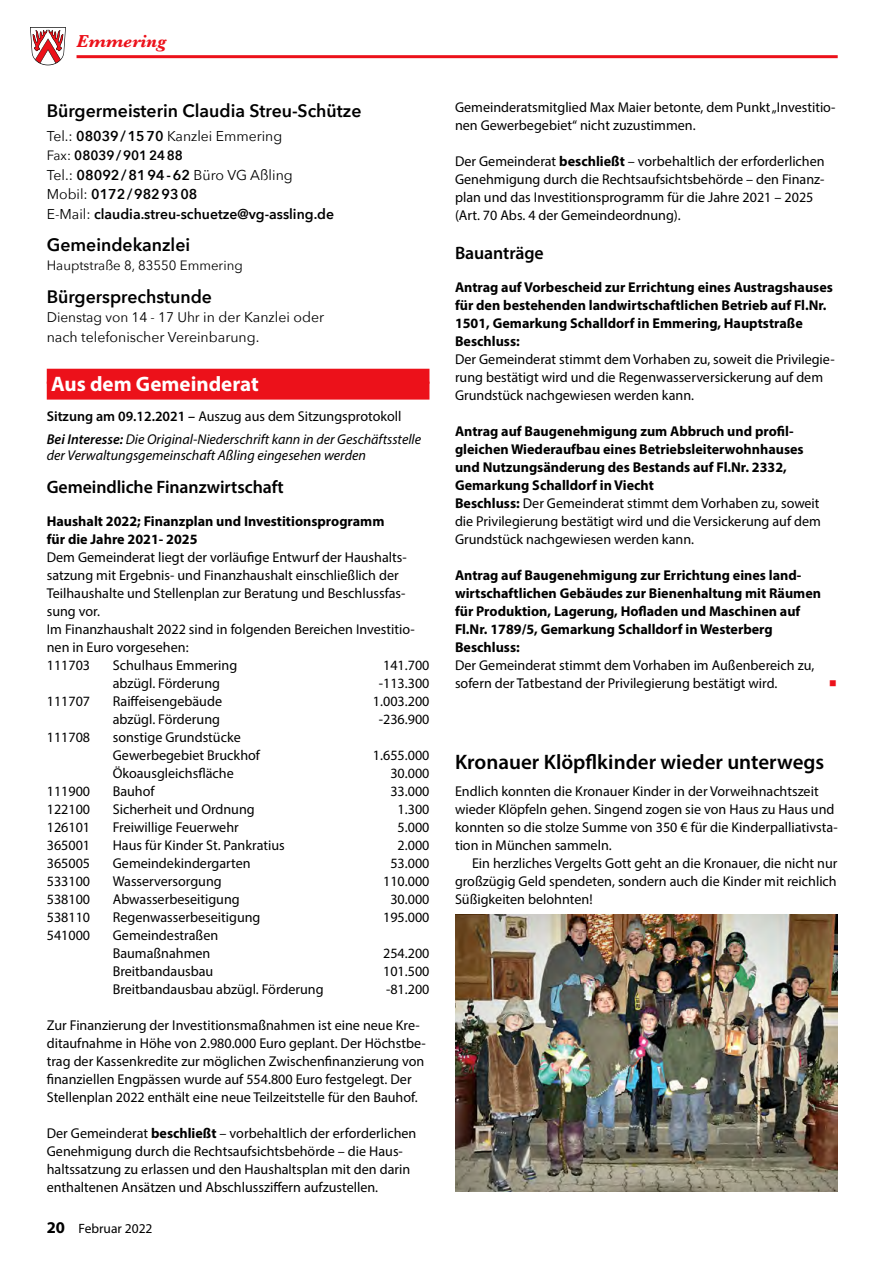
<style>
.page{position:relative;width:893px;height:1263px;background:#fff}
.page>*{position:absolute;margin:0;border:0;box-sizing:border-box;transform-origin:0 0}
.Head_14_semib_-_1_Ze{font:600 21px "Myriad Pro";color:#000}
.Aus_dem_Gemeinderat{font:700 21px "Myriad Pro";color:#fff}
.Titeltext{font:600 18px "Avenir Next";color:#000}
.Bauantrag_semibold_1{font:600 18px "Myriad Pro";letter-spacing:-.005em;color:#000}
.allg__Fließtext{font:600 18px "Avenir Next";color:#000}
.t1{font:italic 700 18px "Baskerville";color:#ec111a}
.allg__Fließtext-2{font:14.25px/18px "Myriad Pro";color:#000}
.Bauantrag_bold{font:700 14.25px/18px "Myriad Pro";color:#000}
.allg__Fließtext-3{font:italic 14.25px/16.5px "Myriad Pro";color:#000}
.Bauantrag_semibold_1-2{font:14.25px/18px "Myriad Pro";color:#000}
.Titeltext-2{font:600 14.25px/19.5px "Avenir Next";color:#000}
.Titeltext-3{font:14.25px "Avenir Next";color:#000}
.allg__Fließtext-4{font:14.25px "Avenir Next";color:#000}
.allg__Fließtext-5{font:13.95px "Avenir Next";letter-spacing:-.005em;color:#000}
.Titeltext-4{font:13.5px "Avenir Next";color:#000}
.Titeltext-5{font:600 13.5px "Avenir Next";color:#000}
.t2{font:13.5px "Myriad Pro";color:#000}
.s1{font-weight:600}
.s2{font-weight:400}
.s3{font-size:14.25px}
.s4{font-weight:700}
.s5{font-weight:700;font-size:16.5px}
</style>
<div class="page">
<img style="left:455px;top:914px;width:383px;height:278px">
<hr style="left:77px;top:55px;width:761px;height:3px;background:#ec111a">
<svg style="left:30px;top:27px;width:36px;height:38px"></svg>
<div style="left:47px;top:369px;width:382px;height:15px;background:#ec111a"></div>
<div style="left:47px;top:382px;width:382px;height:18px;background:#ec111a"></div>
<p class="t1" style="left:77px;top:28px;width:91px">Emmering</p>
<p class="Titeltext" style="left:47px;top:95px;width:316px">Bürgermeisterin Claudia Streu-Schütze</p>
<p class="Titeltext-3" style="left:47px;top:124px;width:237px">Tel.: <span class="s1">08039/1570</span> Kanzlei Emmering</p>
<p class="Titeltext-5" style="left:47px;top:144px;width:138px"><span class="s2">Fax:</span> 08039/9012488</p>
<p class="Titeltext-2" style="left:47px;top:165px;width:289px"><span class="s2">Tel.:</span> 08092/8194-62 <span class="s2">Büro VG Aßling<br>Mobil:</span> 0172/9829308<br><span class="s2">E-Mail:</span> claudia.streu-schuetze@vg-assling.de</p>
<p class="Titeltext" style="left:47px;top:229px;width:145px">Gemeindekanzlei</p>
<p class="Titeltext-4" style="left:47px;top:254px;width:197px">Hauptstraße 8, 83550 Emmering</p>
<p class="allg__Fließtext" style="left:47px;top:281px;width:167px">Bürgersprechstunde</p>
<p class="allg__Fließtext-5" style="left:47px;top:305px;width:279px">Dienstag von 14 - 17 Uhr <span class="s3">in der Kanzlei oder</span></p>
<p class="allg__Fließtext-4" style="left:47px;top:325px;width:214px">nach telefonischer Vereinbarung.</p>
<p class="Aus_dem_Gemeinderat" style="left:51px;top:370px;width:209px">Aus dem Gemeinderat</p>
<p class="allg__Fließtext-2" style="left:47px;top:407px;width:356px"><span class="s1">Sitzung am 09.12.2021 –</span> Auszug aus dem Sitzungsprotokoll</p>
<p class="allg__Fließtext-3" style="left:47px;top:431px;width:376px"><span class="s1">Bei Interesse:</span> Die Original-Niederschrift kann in der Geschäftsstelle der Verwaltungsgemeinschaft Aßling eingesehen werden</p>
<p class="Bauantrag_semibold_1" style="left:47px;top:475px;width:239px">Gemeindliche Finanzwirtschaft</p>
<p class="Bauantrag_bold" style="left:47px;top:511px;width:339px">Haushalt 2022; Finanzplan und Investitionsprogramm für die Jahre 2021- 2025</p>
<p class="allg__Fließtext-2" style="left:47px;top:548px;width:361px">Dem Gemeinderat liegt der vorläufige Entwurf der Haushalts&shy;satzung mit Ergebnis- und Finanzhaushalt einschließlich der Teilhaushalte und Stellenplan zur Beratung und Beschlussfas&shy;sung vor.</p>
<p class="allg__Fließtext-2" style="left:47px;top:620px;width:369px">Im Finanzhaushalt 2022 sind in folgenden Bereichen Investitio&shy;nen in Euro vorgesehen:</p>
<p class="allg__Fließtext-2" style="left:47px;top:656px;width:45px">111703</p>
<p class="allg__Fließtext-2" style="left:113px;top:656px;width:126px">Schulhaus Emmering</p>
<p class="allg__Fließtext-2" style="left:383px;top:656px;width:48px">141.700</p>
<p class="allg__Fließtext-2" style="left:113px;top:674px;width:109px">abzügl. Förderung</p>
<p class="allg__Fließtext-2" style="left:379px;top:674px;width:52px">-113.300</p>
<p class="allg__Fließtext-2" style="left:47px;top:692px;width:45px">111707</p>
<p class="allg__Fließtext-2" style="left:113px;top:692px;width:111px">Raiffeisengebäude</p>
<p class="allg__Fließtext-2" style="left:373px;top:692px;width:58px">1.003.200</p>
<p class="allg__Fließtext-2" style="left:113px;top:710px;width:109px">abzügl. Förderung</p>
<p class="allg__Fließtext-2" style="left:379px;top:710px;width:52px">-236.900</p>
<p class="allg__Fließtext-2" style="left:47px;top:728px;width:45px">111708</p>
<p class="allg__Fließtext-2" style="left:113px;top:728px;width:149px">sonstige Grundstücke<br>Gewerbegebiet Bruckhof</p>
<p class="allg__Fließtext-2" style="left:373px;top:746px;width:58px">1.655.000</p>
<p class="allg__Fließtext-2" style="left:113px;top:764px;width:122px">Ökoausgleichsfläche</p>
<p class="allg__Fließtext-2" style="left:390px;top:764px;width:41px">30.000</p>
<p class="allg__Fließtext-2" style="left:47px;top:782px;width:45px">111900</p>
<p class="allg__Fließtext-2" style="left:113px;top:782px;width:43px">Bauhof</p>
<p class="allg__Fließtext-2" style="left:390px;top:782px;width:41px">33.000</p>
<p class="allg__Fließtext-2" style="left:47px;top:800px;width:45px">122100</p>
<p class="allg__Fließtext-2" style="left:113px;top:800px;width:144px">Sicherheit und Ordnung</p>
<p class="allg__Fließtext-2" style="left:398px;top:800px;width:33px">1.300</p>
<p class="allg__Fließtext-2" style="left:47px;top:818px;width:45px">126101</p>
<p class="allg__Fließtext-2" style="left:113px;top:818px;width:127px">Freiwillige Feuerwehr</p>
<p class="allg__Fließtext-2" style="left:398px;top:818px;width:33px">5.000</p>
<p class="allg__Fließtext-2" style="left:47px;top:836px;width:45px">365001</p>
<p class="allg__Fließtext-2" style="left:113px;top:836px;width:174px">Haus für Kinder St. Pankratius</p>
<p class="allg__Fließtext-2" style="left:398px;top:836px;width:33px">2.000</p>
<p class="allg__Fließtext-2" style="left:47px;top:854px;width:45px">365005</p>
<p class="allg__Fließtext-2" style="left:113px;top:854px;width:139px">Gemeindekindergarten</p>
<p class="allg__Fließtext-2" style="left:390px;top:854px;width:41px">53.000</p>
<p class="allg__Fließtext-2" style="left:47px;top:872px;width:45px">533100</p>
<p class="allg__Fließtext-2" style="left:113px;top:872px;width:111px">Wasserversorgung</p>
<p class="allg__Fließtext-2" style="left:383px;top:872px;width:48px">110.000</p>
<p class="allg__Fließtext-2" style="left:47px;top:890px;width:45px">538100</p>
<p class="allg__Fließtext-2" style="left:113px;top:890px;width:128px">Abwasserbeseitigung</p>
<p class="allg__Fließtext-2" style="left:390px;top:890px;width:41px">30.000</p>
<p class="allg__Fließtext-2" style="left:47px;top:908px;width:45px">538110</p>
<p class="allg__Fließtext-2" style="left:113px;top:908px;width:149px">Regenwasserbeseitigung</p>
<p class="allg__Fließtext-2" style="left:383px;top:908px;width:48px">195.000</p>
<p class="allg__Fließtext-2" style="left:47px;top:926px;width:45px">541000</p>
<p class="allg__Fließtext-2" style="left:113px;top:926px;width:107px">Gemeindestraßen</p>
<p class="allg__Fließtext-2" style="left:113px;top:944px;width:99px">Baumaßnahmen</p>
<p class="allg__Fließtext-2" style="left:383px;top:944px;width:48px">254.200</p>
<p class="allg__Fließtext-2" style="left:113px;top:962px;width:102px">Breitbandausbau</p>
<p class="allg__Fließtext-2" style="left:383px;top:962px;width:48px">101.500</p>
<p class="allg__Fließtext-2" style="left:113px;top:980px;width:212px">Breitbandausbau abzügl. Förderung</p>
<p class="allg__Fließtext-2" style="left:386px;top:980px;width:45px">-81.200</p>
<p class="allg__Fließtext-2" style="left:47px;top:1016px;width:381px">Zur Finanzierung der Investitionsmaßnahmen ist eine neue Kre&shy;ditaufnahme in Höhe von 2.980.000 Euro geplant. Der Höchstbe&shy;trag der Kassenkredite zur möglichen Zwischenfinanzierung von finanziellen Engpässen wurde auf 554.800 Euro festgelegt. Der Stellenplan 2022 enthält eine neue Teilzeitstelle für den Bauhof.</p>
<p class="allg__Fließtext-2" style="left:47px;top:1124px;width:371px">Der Gemeinderat <span class="s4">beschließt</span> – vorbehaltlich der erforderlichen Genehmigung durch die Rechtsaufsichtsbehörde – die Haus&shy;haltssatzung zu erlassen und den Haushaltsplan mit den darin enthaltenen Ansätzen und Abschlussziffern aufzustellen.</p>
<p class="t2" style="left:47px;top:1220px;width:107px"><span class="s5">20</span> Februar 2022</p>
<p class="allg__Fließtext-2" style="left:455px;top:98px;width:382px">Gemeinderatsmitglied Max Maier betonte, dem Punkt „Investitio&shy;nen Gewerbegebiet“ nicht zuzustimmen.</p>
<p class="allg__Fließtext-2" style="left:455px;top:152px;width:371px">Der Gemeinderat <span class="s4">beschließt</span> – vorbehaltlich der erforderlichen Genehmigung durch die Rechtsaufsichtsbehörde – den Finanz&shy;plan und das Investitionsprogramm für die Jahre 2021 – 2025 (Art. 70 Abs. 4 der Gemeindeordnung).</p>
<p class="Bauantrag_semibold_1" style="left:455px;top:241px;width:90px">Bauanträge</p>
<p class="Bauantrag_bold" style="left:455px;top:277px;width:379px">Antrag auf Vorbescheid zur Errichtung eines Austragshauses für den bestehenden landwirtschaftlichen Betrieb auf Fl.Nr.<br>1501, Gemarkung Schalldorf in Emmering, Hauptstraße</p>
<p class="Bauantrag_bold" style="left:455px;top:331px;width:66px">Beschluss:</p>
<p class="allg__Fließtext-2" style="left:455px;top:350px;width:381px">Der Gemeinderat stimmt dem Vorhaben zu, soweit die Privilegie&shy;rung bestätigt wird und die Regenwasserversickerung auf dem<br>Grundstück nachgewiesen werden kann.</p>
<p class="Bauantrag_bold" style="left:455px;top:421px;width:350px">Antrag auf Baugenehmigung zum Abbruch und profil&shy;gleichen Wiederaufbau eines Betriebsleiterwohnhauses und Nutzungsänderung des Bestands auf Fl.Nr. 2332, Gemarkung Schalldorf in Viecht</p>
<p class="allg__Fließtext-2" style="left:455px;top:494px;width:367px;text-align:justify"><span class="s4">Beschluss:</span> Der Gemeinderat stimmt dem Vorhaben zu, soweit die Privilegierung bestätigt wird und die Versickerung auf dem Grundstück nachgewiesen werden kann.</p>
<p class="Bauantrag_bold" style="left:455px;top:565px;width:368px">Antrag auf Baugenehmigung zur Errichtung eines land&shy;wirtschaftlichen Gebäudes zur Bienenhaltung mit Räumen für Produktion, Lagerung, Hofladen und Maschinen auf Fl.Nr. 1789/5, Gemarkung Schalldorf in Westerberg</p>
<p class="Bauantrag_bold" style="left:455px;top:637px;width:66px">Beschluss:</p>
<p class="Bauantrag_semibold_1-2" style="left:455px;top:656px;width:361px">Der Gemeinderat stimmt dem Vorhaben im Außenbereich zu, sofern der Tatbestand der Privilegierung bestätigt wird.</p>
<p class="Head_14_semib_-_1_Ze" style="left:455px;top:748px;width:371px">Kronauer Klöpflkinder wieder unterwegs</p>
<p class="allg__Fließtext-2" style="left:455px;top:782px;width:384px">Endlich konnten die Kronauer Kinder in der Vorweihnachtszeit wieder Klöpfeln gehen. Singend zogen sie von Haus zu Haus und konnten so die stolze Summe von 350 € für die Kinderpalliativsta&shy;tion in München sammeln.</p>
<p class="allg__Fließtext-2" style="left:455px;top:854px;width:384px;text-align:justify;text-indent:17px">Ein herzliches Vergelts Gott geht an die Kronauer, die nicht nur großzügig Geld spendeten, sondern auch die Kinder mit reichlich Süßigkeiten belohnten!</p>
</div>
